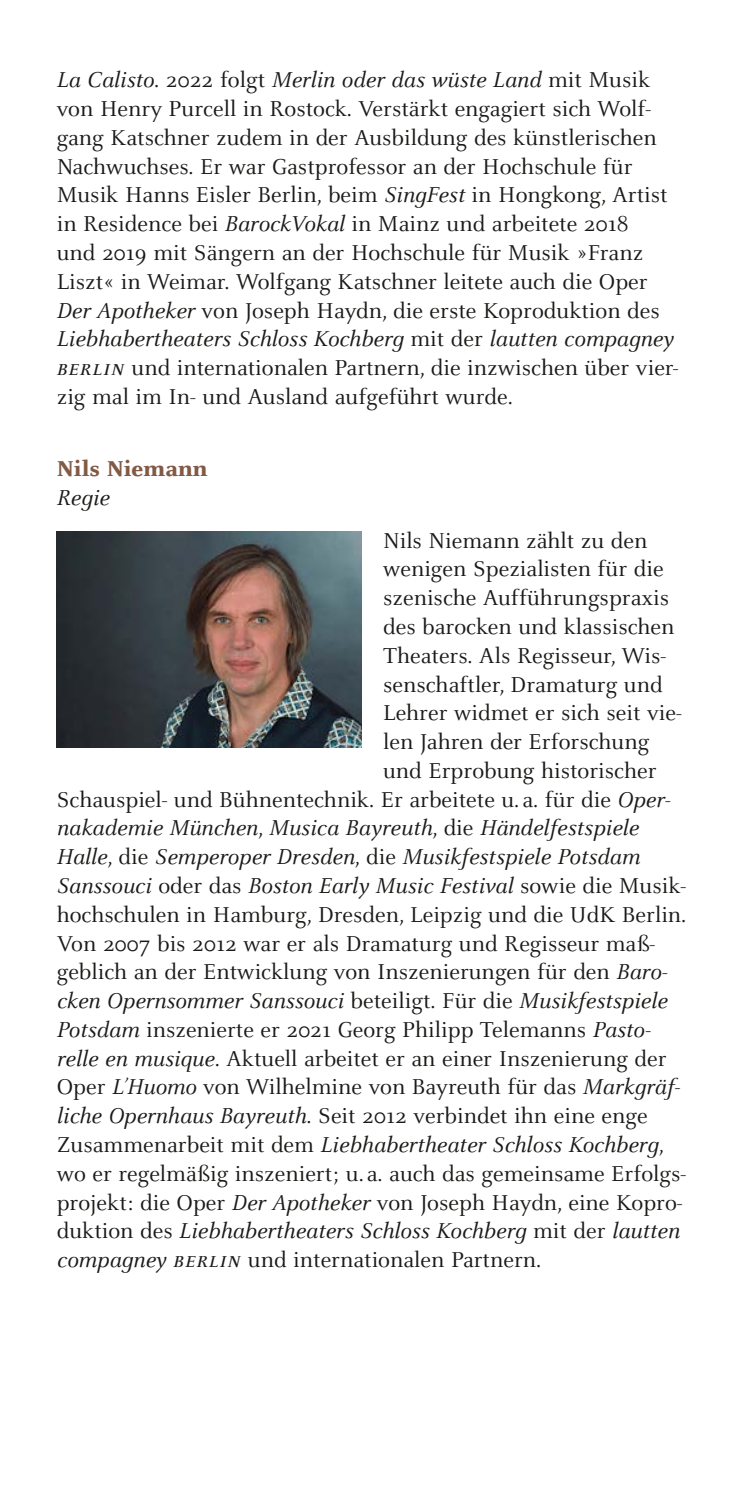
<style>
.page{position:relative;width:745px;height:1489px;background:#fff}
.page>*{position:absolute;margin:0;border:0;box-sizing:border-box;transform-origin:0 0}
.t1{font:23.75px/28.8px "Celeste Pro";color:#1a1a18}
.t2{font:italic 23.75px "Celeste Pro";color:#1a1a18}
.t3{font:800 23.75px "Celeste Pro";color:#815a45}
.s1{font-style:italic}
.s2{font-style:normal}
</style>
<div class="page">
<img style="left:57px;top:531px;width:304px;height:216px">
<p class="t1" style="left:57px;top:65px;width:622px"><span class="s1">La Calisto</span>. 2022 folgt <span class="s1">Merlin oder das wüste Land</span> mit Musik von Henry Purcell in Rostock. Verstärkt engagiert sich Wolf&shy;gang Katschner zudem in der Ausbildung des künstlerischen Nachwuchses. Er war Gastprofessor an der Hochschule für Musik Hanns Eisler Berlin, beim <span class="s1">SingFest</span> in Hongkong, Artist in Residence bei <span class="s1">BarockVokal</span> in Mainz und arbeitete 2018<br>und 2019 mit Sängern an der Hochschule für Musik »Franz Liszt« in Weimar. Wolfgang Katschner leitete auch die Oper <span class="s1">Der Apotheker</span> von Joseph Haydn, die erste Koproduktion des <span class="s1">Liebhabertheaters Schloss Kochberg</span> mit der <span class="s1">lautten compagney BERLIN</span> und internationalen Partnern, die inzwischen über vier&shy;zig mal im In- und Ausland aufgeführt wurde.</p>
<p class="t3" style="left:57px;top:453px;width:152px">Nils Niemann</p>
<p class="t2" style="left:57px;top:482px;width:55px">Regie</p>
<p class="t1" style="left:383px;top:525px;width:266px">Nils Niemann zählt zu den</p>
<p class="t1" style="left:383px;top:554px;width:282px">wenigen Spezialisten für die</p>
<p class="t1" style="left:383px;top:583px;width:287px">szenische Aufführungspraxis</p>
<p class="t1" style="left:383px;top:612px;width:292px">des barocken und klassischen</p>
<p class="t1" style="left:383px;top:640px;width:284px">Theaters. Als Regisseur, Wis-</p>
<p class="t1" style="left:383px;top:669px;width:281px">senschaftler, Dramaturg und</p>
<p class="t1" style="left:383px;top:698px;width:300px">Lehrer widmet er sich seit vie-</p>
<p class="t1" style="left:383px;top:727px;width:267px">len Jahren der Erforschung</p>
<p class="t1" style="left:383px;top:755px;width:275px">und Erprobung historischer</p>
<p class="t1" style="left:57px;top:784px;width:615px">Schauspiel- und Bühnentechnik. Er arbeitete u. a. für die <span class="s1">Oper-</span></p>
<p class="t2" style="left:57px;top:813px;width:583px">nakademie München<span class="s2">,</span> Musica Bayreuth<span class="s2">, die</span> Händelfestspiele</p>
<p class="t2" style="left:57px;top:842px;width:584px">Halle<span class="s2">, die</span> Semperoper Dresden<span class="s2">, die</span> Musikfestspiele Potsdam</p>
<p class="t2" style="left:57px;top:871px;width:630px">Sanssouci <span class="s2">oder das</span> Boston Early Music Festival <span class="s2">sowie die Musik-</span></p>
<p class="t1" style="left:57px;top:899px;width:630px">hochschulen in Hamburg, Dresden, Leipzig und die UdK Berlin.</p>
<p class="t1" style="left:57px;top:928px;width:599px">Von 2007 bis 2012 war er als Dramaturg und Regisseur maß-</p>
<p class="t1" style="left:57px;top:957px;width:611px">geblich an der Entwicklung von Inszenierungen für den <span class="s1">Baro-</span></p>
<p class="t2" style="left:57px;top:986px;width:612px">cken Opernsommer Sanssouci <span class="s2">beteiligt. Für die</span> Musikfestspiele</p>
<p class="t1" style="left:57px;top:1014px;width:595px"><span class="s1">Potsdam</span> inszenierte er 2021 Georg Philipp Telemanns <span class="s1">Pasto-</span></p>
<p class="t1" style="left:57px;top:1043px;width:611px"><span class="s1">relle en musique</span>. Aktuell arbeitet er an einer Inszenierung der</p>
<p class="t1" style="left:57px;top:1072px;width:624px">Oper <span class="s1">L’Huomo</span> von Wilhelmine von Bayreuth für das <span class="s1">Markgräf-</span></p>
<p class="t1" style="left:57px;top:1100px;width:592px"><span class="s1">liche Opernhaus Bayreuth</span>. Seit 2012 verbindet ihn eine enge</p>
<p class="t2" style="left:57px;top:1129px;width:608px"><span class="s2">Zusammenarbeit mit dem</span> Liebhabertheater Schloss Kochberg<span class="s2">,</span></p>
<p class="t1" style="left:57px;top:1158px;width:630px">wo er regelmäßig inszeniert; u. a. auch das gemeinsame Erfolgs-</p>
<p class="t1" style="left:57px;top:1187px;width:627px">projekt: die Oper <span class="s1">Der Apotheker</span> von Joseph Haydn, eine Kopro-</p>
<p class="t2" style="left:57px;top:1216px;width:624px"><span class="s2">duktion des</span> Liebhabertheaters Schloss Kochberg <span class="s2">mit der</span> lautten</p>
<p class="t1" style="left:57px;top:1244px;width:485px"><span class="s1">compagney BERLIN</span> und internationalen Partnern.</p>
</div>
